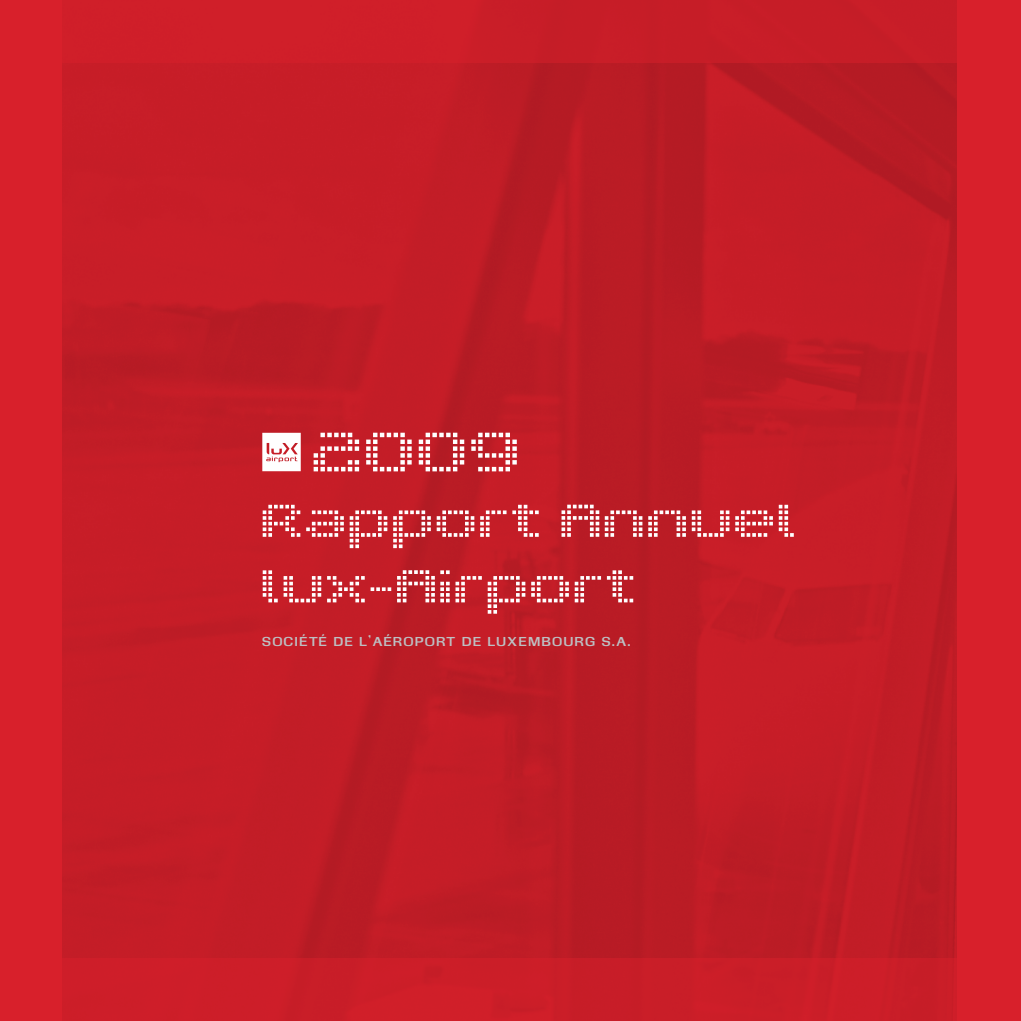
<style>
.page{position:relative;width:1021px;height:1021px;background:#fff}
.page>*{position:absolute;margin:0;border:0;box-sizing:border-box;transform-origin:0 0}
.t1{font:66px "V5 Prophit Cell";color:#fff}
.t2{font:54.6px/65.6px "V5 Prophit Cell";color:#fff}
.t3{font:700 11.25px "Kasse FLF";letter-spacing:.15em;color:#bdc0c3}
</style>
<div class="page">
<div style="left:0;top:0;width:1020px;height:1020px;background:#d8202b"></div>
<img style="left:62px;top:0;width:894px;height:1020px">
<div style="left:62px;top:0;width:893px;height:64px;background:#c91e28"></div>
<div style="left:62px;top:957px;width:893px;height:63px;background:#cc1e28"></div>
<svg style="left:262px;top:433px;width:39px;height:38px"></svg>
<svg style="left:561px;top:504px;width:38px;height:33px"></svg>
<svg style="left:397px;top:570px;width:38px;height:32px"></svg>
<h1 class="t1" style="left:313px;top:419px;width:212px">2OO9</h1>
<h2 class="t2" style="left:263px;top:488px;width:538px">Rapport nnuel lux- irport</h2>
<p class="t3" style="left:262px;top:635px;width:369px">SOCIÉTÉ DE L’AÉROPORT DE LUXEMBOURG S.A.</p>
</div>
